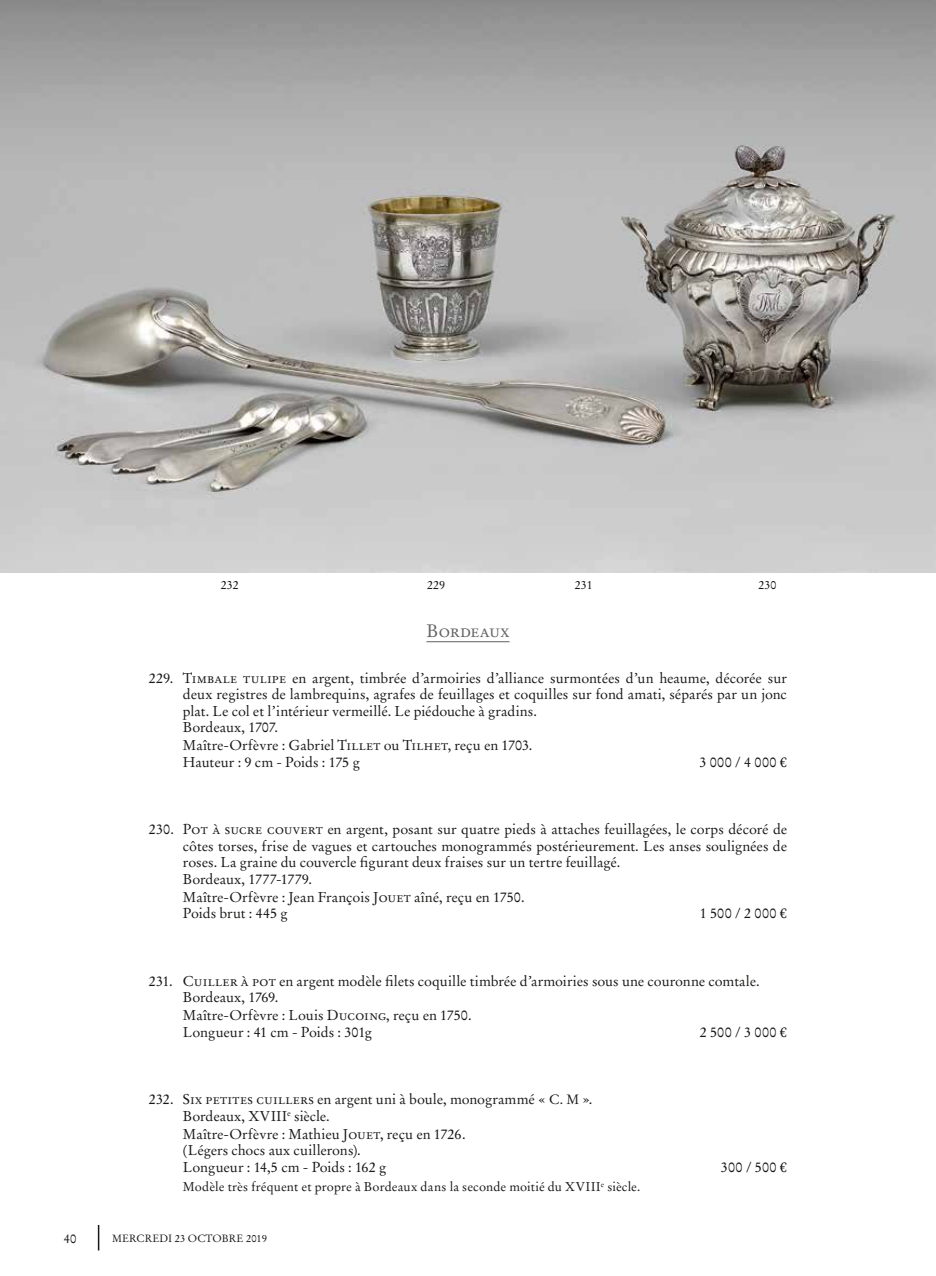
<style>
.page{position:relative;width:936px;height:1276px;background:#fff}
.page>*{position:absolute;margin:0;border:0;box-sizing:border-box;transform-origin:0 0}
.t1{font:18px "Stempel Garamond LT Std";letter-spacing:-.01em;color:#626261}
.t2{font:14.25px/16.5px "Stempel Garamond LT Std";letter-spacing:.005em;color:#181716}
.t3{font:14.25px/16.5px "Stempel Garamond LT Std";letter-spacing:-.015em;color:#181716}
.t4{font:12.75px "Stempel Garamond LT Std";letter-spacing:.025em;color:#181716}
.t5{font:12px "Stempel Garamond LT Std";color:#181716}
.t6{font:10.5px "Stempel Garamond LT Std";color:#181716}
.s1{font-size:15px}
.s2{font-size:13.5px}
</style>
<div class="page">
<img style="left:0;top:0;width:935px;height:572px">
<hr style="left:426px;top:641px;width:83px;height:1px;background:#626261">
<svg style="left:98px;top:1225px;width:1px;height:25px"></svg>
<p class="t5" style="left:221px;top:578px;width:19px">232</p>
<p class="t5" style="left:427px;top:578px;width:19px">229</p>
<p class="t5" style="left:574px;top:578px;width:19px">231</p>
<p class="t5" style="left:758px;top:578px;width:19px">230</p>
<p class="t1" style="left:426px;top:620px;width:84px">Bordeaux</p>
<p class="t2" style="left:183px;top:669px;width:605px;text-indent:-34px">229. Timbale tulipe en argent, timbrée d’armoiries d’alliance surmontées d’un heaume, décorée sur deux registres de lambrequins, agrafes de feuillages et coquilles sur fond amati, séparés par un jonc plat. Le col et l’intérieur vermeillé. Le piédouche à gradins.<br>Bordeaux, 1707.</p>
<p class="t2" style="left:183px;top:737px;width:351px">Maître-Orfèvre : Gabriel Tillet ou Tilhet, reçu en 1703.<br>Hauteur : 9 cm - Poids : 175 g</p>
<p class="t2" style="left:699px;top:753px;width:89px">3 000 / 4 000 €</p>
<p class="t2" style="left:183px;top:821px;width:605px;text-indent:-34px">230. Pot à sucre couvert en argent, posant sur quatre pieds à attaches feuillagées, le corps décoré de côtes torses, frise de vagues et cartouches monogrammés postérieurement. Les anses soulignées de roses. La graine du couvercle figurant deux fraises sur un tertre feuillagé.<br>Bordeaux, 1777-1779.</p>
<p class="t3" style="left:183px;top:888px;width:343px">Maître-Orfèvre : Jean François Jouet aîné, reçu en 1750.<br>Poids brut : 445 g</p>
<p class="t2" style="left:699px;top:905px;width:89px">1 500 / 2 000 €</p>
<p class="t2" style="left:183px;top:972px;width:578px;text-indent:-34px">231. Cuiller à pot en argent modèle filets coquille timbrée d’armoiries sous une couronne comtale.<br>Bordeaux, 1769.</p>
<p class="t2" style="left:183px;top:1007px;width:290px">Maître-Orfèvre : Louis Ducoing, reçu en 1750.<br>Longueur : 41 cm - Poids : 301g</p>
<p class="t2" style="left:699px;top:1023px;width:89px">2 500 / 3 000 €</p>
<p class="t2" style="left:183px;top:1091px;width:411px;text-indent:-34px">232. Six petites cuillers en argent uni à boule, monogrammé <span class="s1">«</span> <span class="s2">C. M</span> <span class="s1">»</span>.<br>Bordeaux, XVIII<sup>e</sup> siècle.</p>
<p class="t2" style="left:183px;top:1125px;width:284px">Maître-Orfèvre : Mathieu Jouet, reçu en 1726. (Légers chocs aux cuillerons).<br>Longueur : 14,5 cm - Poids : 162 g</p>
<p class="t4" style="left:183px;top:1179px;width:459px">Modèle très fréquent et propre à Bordeaux dans la seconde moitié du XVIII<sup>e</sup> siècle.</p>
<p class="t4" style="left:64px;top:1231px;width:14px">40</p>
<p class="t6" style="left:112px;top:1232px;width:156px">MERCREDI 23 OCTOBRE 2019</p>
<p class="t2" style="left:720px;top:1158px;width:68px">300 / 500 €</p>
</div>
